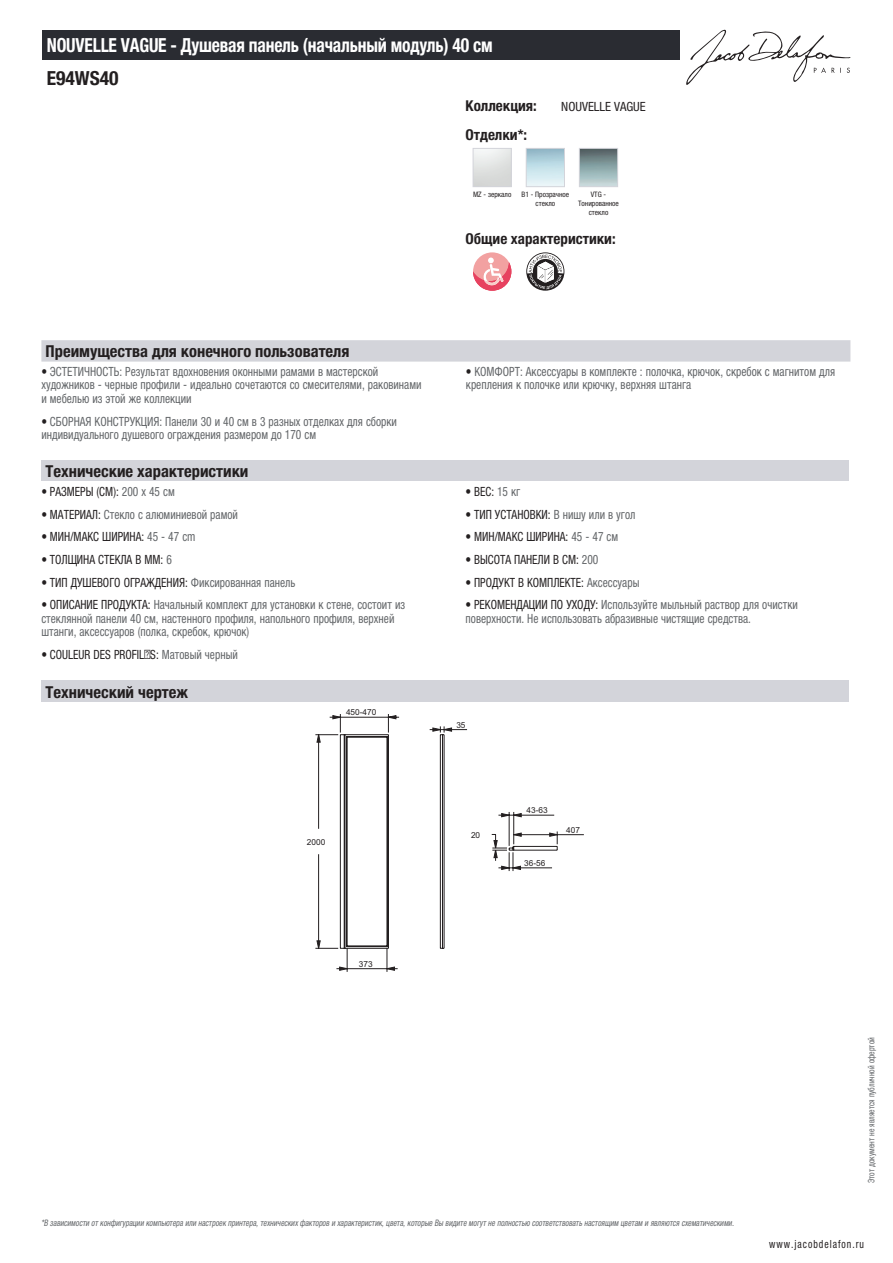
<style>
.page{position:relative;width:893px;height:1263px;background:#fff}
.page>*{position:absolute;margin:0;border:0;box-sizing:border-box;transform-origin:0 0}
.t1{font:700 condensed 19.5px "Helvetica Neue LTCYR";letter-spacing:-.01em;color:#fff;scale:.9 1}
.t2{font:700 condensed 19.5px "Helvetica Neue LTCYR";color:#231f20}
.t3{font:700 condensed 16.5px "Helvetica Neue LTCYR";color:#231f20}
.t4{font:700 condensed 15px "Helvetica Neue LTCYR";color:#231f20}
.t5{font:condensed 12.75px/13.5px "Helvetica Neue LTCYR";color:#626568;scale:.9 1}
.t6{font:condensed 12.75px "Helvetica Neue LTCYR";color:#231f20;scale:.9 1}
.t7{font:condensed 12.75px "Helvetica Neue LTCYR";color:#231f20}
.t8{font:condensed 11.25px "Helvetica Neue LTCYR";letter-spacing:.1em;color:#231f20;scale:.87 1}
.t9{font:italic condensed 9px "Helvetica Neue LTCYR";color:#626568;scale:.87 1}
.t10{font:condensed 9px "Helvetica Neue LTCYR";color:#626568;scale:.87 1}
.t11{font:8.25px "Arial";color:#231f20}
.t12{font:condensed 7.5px/9px "Helvetica Neue LTCYR";color:#231f20;text-align:center}
.s1{color:#231f20}
.s2{color:#626568}
</style>
<div class="page">
<svg style="left:686px;top:30px;width:164px;height:55px"></svg>
<div style="left:473px;top:148px;width:39px;height:39px;border:1px solid #d3d4da"></div>
<div style="left:526px;top:148px;width:39px;height:39px;border:1px solid #d3d4da"></div>
<img style="left:581px;top:150px;width:35px;height:35px">
<div style="left:579px;top:148px;width:39px;height:39px;border:1px solid #d3d4da"></div>
<div style="left:473px;top:252px;width:38px;height:39px;background:#f2a1a1;border-radius:50%"></div>
<svg style="left:473px;top:258px;width:38px;height:33px"></svg>
<svg style="left:526px;top:252px;width:38px;height:39px"></svg>
<div style="left:41px;top:340px;width:809px;height:22px;background:#d3d4da"></div>
<div style="left:41px;top:460px;width:808px;height:22px;background:#d3d4da"></div>
<div style="left:41px;top:680px;width:808px;height:22px;background:#d3d4da"></div>
<svg style="left:315px;top:714px;width:269px;height:258px"></svg>
<div style="left:43px;top:30px;width:637px;height:30px;background:#2a2c32"></div>
<h1 class="t1" style="left:47px;top:34px;width:497px">NOUVELLE VAGUE - Душевая панель (начальный модуль) 40 см</h1>
<h1 class="t2" style="left:47px;top:67px;width:73px">E94WS40</h1>
<p class="t4" style="left:466px;top:97px;width:73px">Коллекция:</p>
<p class="t7" style="left:561px;top:99px;width:86px">NOUVELLE VAGUE</p>
<p class="t4" style="left:466px;top:126px;width:63px">Отделки*:</p>
<p class="t12" style="left:473px;top:190px;width:40px">MZ - зеркало</p>
<p class="t12" style="left:521px;top:190px;width:49px">B1 - Прозрачное стекло</p>
<p class="t12" style="left:578px;top:190px;width:42px">VTG -<br>Тонированное стекло</p>
<p class="t4" style="left:466px;top:230px;width:152px">Общие характеристики:</p>
<p class="t3" style="left:46px;top:342px;width:305px">Преимущества для конечного пользователя</p>
<p class="t5" style="left:41px;top:365px;width:424px"><span class="s1">•</span> ЭСТЕТИЧНОСТЬ: Результат вдохновения оконными рамами в мастерской художников - черные профили - идеально сочетаются со смесителями, раковинами и мебелью из этой же коллекции</p>
<p class="t5" style="left:466px;top:365px;width:412px"><span class="s1">•</span> КОМФОРТ: Аксессуары в комплекте : полочка, крючок, скребок с магнитом для крепления к полочке или крючку, верхняя штанга</p>
<p class="t5" style="left:41px;top:414px;width:397px"><span class="s1">•</span> СБОРНАЯ КОНСТРУКЦИЯ: Панели 30 и 40 см в 3 разных отделках для сборки индивидуального душевого ограждения размером до 170 см</p>
<p class="t3" style="left:46px;top:462px;width:204px">Технические характеристики</p>
<p class="t6" style="left:41px;top:484px;width:150px">• РАЗМЕРЫ (СМ): <span class="s2">200 x 45 см</span></p>
<p class="t6" style="left:466px;top:484px;width:62px">• ВЕС: <span class="s2">15 кг</span></p>
<p class="t5" style="left:41px;top:507px;width:220px"><span class="s1">• МАТЕРИАЛ:</span> Стекло с алюминиевой рамой</p>
<p class="t6" style="left:466px;top:507px;width:190px">• ТИП УСТАНОВКИ: <span class="s2">В нишу или в угол</span></p>
<p class="t6" style="left:41px;top:530px;width:173px">• МИН/МАКС ШИРИНА: <span class="s2">45 - 47 cm</span></p>
<p class="t6" style="left:466px;top:530px;width:171px">• МИН/МАКС ШИРИНА: <span class="s2">45 - 47 см</span></p>
<p class="t6" style="left:41px;top:552px;width:146px">• ТОЛЩИНА СТЕКЛА В ММ: <span class="s2">6</span></p>
<p class="t6" style="left:466px;top:552px;width:149px">• ВЫСОТА ПАНЕЛИ В СМ: <span class="s2">200</span></p>
<p class="t6" style="left:41px;top:575px;width:284px">• ТИП ДУШЕВОГО ОГРАЖДЕНИЯ: <span class="s2">Фиксированная панель</span></p>
<p class="t6" style="left:466px;top:575px;width:195px">• ПРОДУКТ В КОМПЛЕКТЕ: <span class="s2">Аксессуары</span></p>
<p class="t5" style="left:41px;top:598px;width:406px"><span class="s1">• ОПИСАНИЕ ПРОДУКТА:</span> Начальный комплект для установки к стене, состоит из стеклянной панели 40 см, настенного профиля, напольного профиля, верхней штанги, аксессуаров (полка, скребок, крючок)</p>
<p class="t5" style="left:466px;top:598px;width:371px"><span class="s1">• РЕКОМЕНДАЦИИ ПО УХОДУ:</span> Используйте мыльный раствор для очистки поверхности. Не использовать абразивные чистящие средства.</p>
<p class="t6" style="left:41px;top:647px;width:220px">• COULEUR DES PROFILÉS: <span class="s2">Матовый черный</span></p>
<p class="t3" style="left:46px;top:682px;width:144px">Технический чертеж</p>
<p class="t11" style="left:456px;top:719px;width:11px">35</p>
<p class="t11" style="left:346px;top:707px;width:32px">450-470</p>
<p class="t11" style="left:307px;top:837px;width:20px">2000</p>
<p class="t11" style="left:471px;top:830px;width:11px">20</p>
<p class="t11" style="left:526px;top:805px;width:23px">43-63</p>
<p class="t11" style="left:524px;top:857px;width:23px">36-56</p>
<p class="t11" style="left:566px;top:824px;width:15px">407</p>
<p class="t11" style="left:359px;top:958px;width:15px">373</p>
<p class="t9" style="left:41px;top:1218px;width:800px">*В зависимости отконфигурации компьютера или настроек принтера,техническихфакторов и характеристик,цвета,которые Вы видите могутне полностью соответствоватьнастоящим цветам и являются схематическими.</p>
<p class="t10" style="left:866px;top:1183px;width:169px;rotate:-90deg">Этот документ не является публичной офертой</p>
<p class="t8" style="left:769px;top:1237px;width:110px">www.jacobdelafon.ru</p>
</div>
